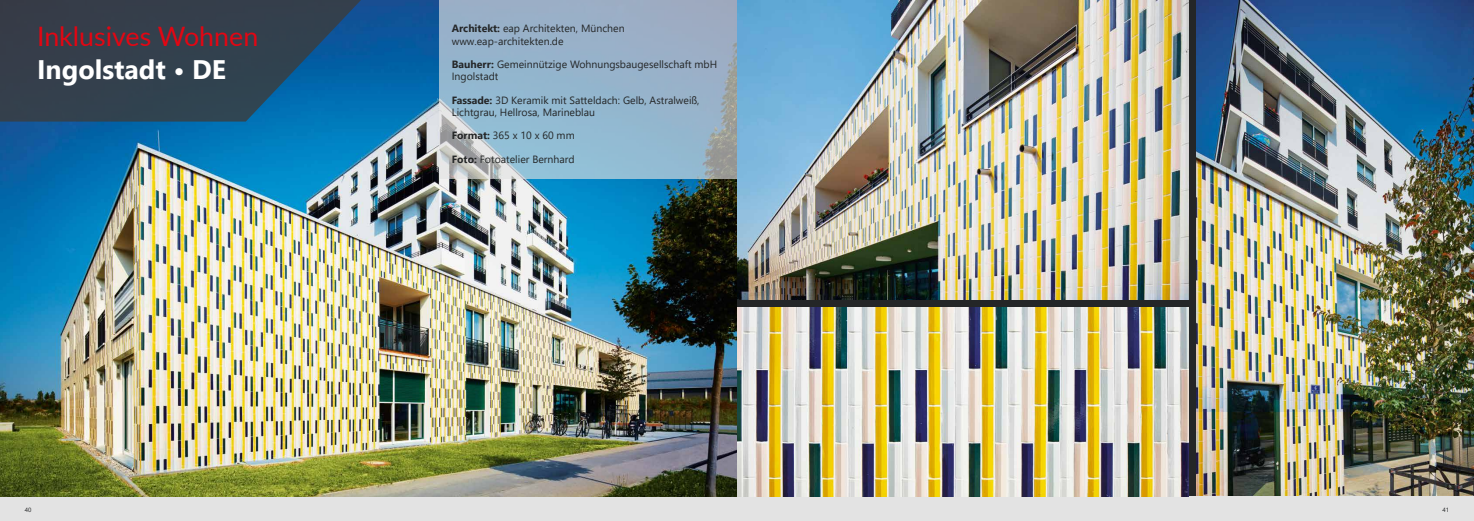
<style>
.page{position:relative;width:1474px;height:521px;background:#fff}
.page>*{position:absolute;margin:0;border:0;box-sizing:border-box;transform-origin:0 0}
.t1{font:26.78px "Lato";color:#e30613}
.t2{font:700 26.78px "Segoe UI";color:#fff}
.t3{font:10.5px/12.2px "Segoe UI";color:#242627}
.t4{font:6.12px "Segoe UI";color:#242627}
.s1{font-weight:700}
</style>
<div class="page">
<div style="left:737px;top:0;width:736px;height:521px;background:linear-gradient(to bottom,#242627,#242627)"></div>
<div style="left:0;top:496px;width:1473px;height:25px;background:#e3e3e3"></div>
<img style="left:0;top:0;width:737px;height:496px">
<svg style="left:0;top:0;width:368px;height:122px;fill:#33404d"></svg>
<img style="left:1196px;top:0;width:277px;height:496px">
<img style="left:737px;top:0;width:451px;height:299px">
<img style="left:737px;top:308px;width:451px;height:188px">
<svg style="left:439px;top:0;width:298px;height:179px;fill:#96b3cb"></svg>
<h1 class="t1" style="left:37px;top:18px;width:223px">Inklusives Wohnen</h1>
<h1 class="t2" style="left:37px;top:44px;width:190px">Ingolstadt • DE</h1>
<p class="t3" style="left:452px;top:21px;width:174px"><span class="s1">Architekt:</span> eap Architekten, München www.eap-architekten.de</p>
<p class="t3" style="left:452px;top:57px;width:267px"><span class="s1">Bauherr:</span> Gemeinnützige Wohnungsbaugesellschaft mbH<br>Ingolstadt</p>
<p class="t3" style="left:452px;top:93px;width:249px"><span class="s1">Fassade:</span> 3D Keramik mit Satteldach: Gelb, Astralweiß,<br>Lichtgrau, Hellrosa, Marineblau</p>
<p class="t3" style="left:452px;top:128px;width:124px"><span class="s1">Format:</span> 365 x 10 x 60 mm</p>
<p class="t3" style="left:452px;top:152px;width:124px"><span class="s1">Foto:</span> Fotoatelier Bernhard</p>
<p class="t4" style="left:25px;top:504px;width:8px">40</p>
<p class="t4" style="left:1442px;top:504px;width:8px">41</p>
</div>
